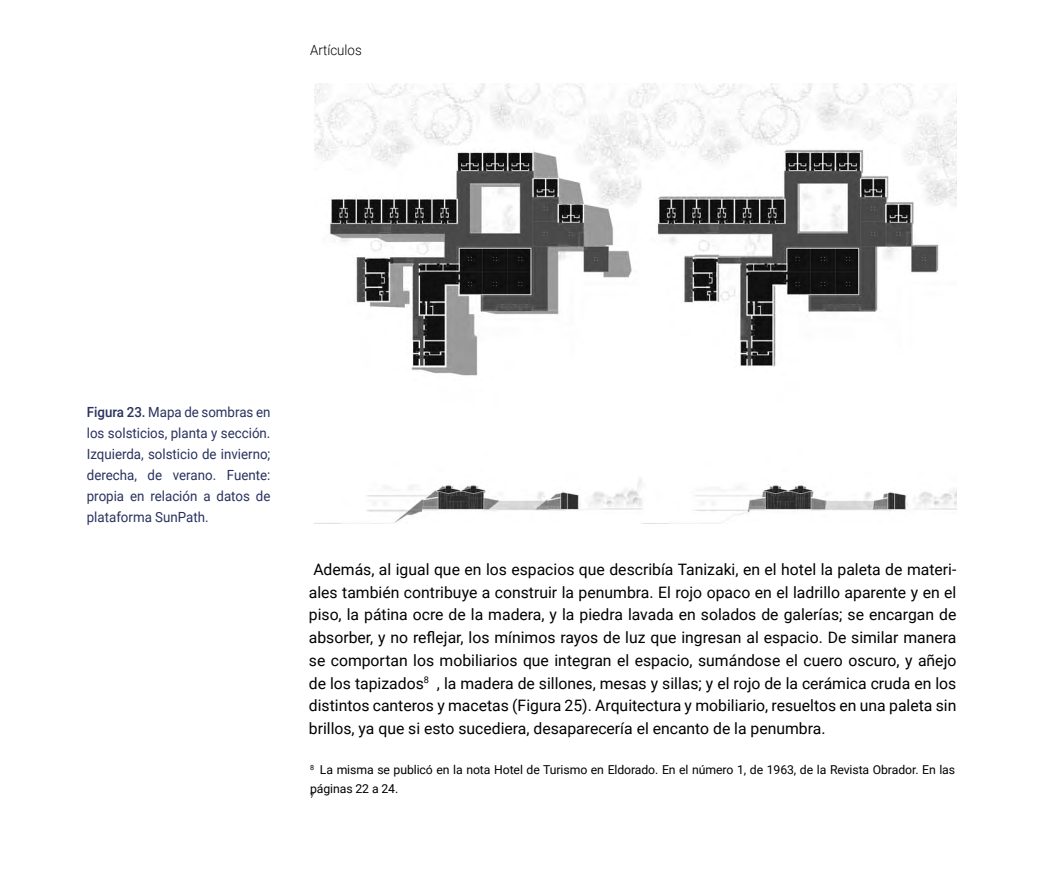
<style>
.page{position:relative;width:1042px;height:893px;background:#fff}
.page>*{position:absolute;margin:0;border:0;box-sizing:border-box;transform-origin:0 0}
.Heading_1{font:15.75px/22.8px "Roboto";color:#000;text-align:justify}
.Resaltado_texto_-_II{font:14px/21px "Roboto";color:#29315e;text-align:justify;scale:.95 1}
.Resaltado_texto_-_II-2{font:300 14px "Roboto";color:#000;scale:.95 1}
.t1{font:12.25px/19.2px "Roboto";letter-spacing:-.01em;color:#000}
.Heading_1-2{font:7.17px "Roboto";color:#000}
.s1{font-weight:500}
</style>
<div class="page">
<img style="left:315px;top:83px;width:641px;height:440px">
<p class="Resaltado_texto_-_II-2" style="left:310px;top:40px;width:56px">Artículos</p>
<p class="Resaltado_texto_-_II" style="left:87px;top:401px;width:195px"><span class="s1">Figura 23.</span> Mapa de sombras en los solsticios, planta y sección.<br>Izquierda, solsticio de invierno; derecha, de verano. Fuente: propia en relación a datos de plataforma SunPath.</p>
<p class="Heading_1" style="left:309px;top:557px;width:649px">Además, al igual que en los espacios que describía Tanizaki, en el hotel la paleta de materi&shy;ales también contribuye a construir la penumbra. El rojo opaco en el ladrillo aparente y en el piso, la pátina ocre de la madera, y la piedra lavada en solados de galerías; se encargan de absorber, y no reflejar, los mínimos rayos de luz que ingresan al espacio. De similar manera se comportan los mobiliarios que integran el espacio, sumándose el cuero oscuro, y añejo de los tapizados<sup>8</sup> , la madera de sillones, mesas y sillas; y el rojo de la cerámica cruda en los distintos canteros y macetas (Figura 25). Arquitectura y mobiliario, resueltos en una paleta sin brillos, ya que si esto sucediera, desaparecería el encanto de la penumbra.</p>
<p class="t1" style="left:310px;top:760px;width:646px"><sup>8</sup> La misma se publicó en la nota Hotel de Turismo en Eldorado. En el número 1, de 1963, de la Revista Obrador. En las páginas 22 a 24.</p>
<p class="Heading_1-2" style="left:310px;top:790px;width:6px">7</p>
</div>
